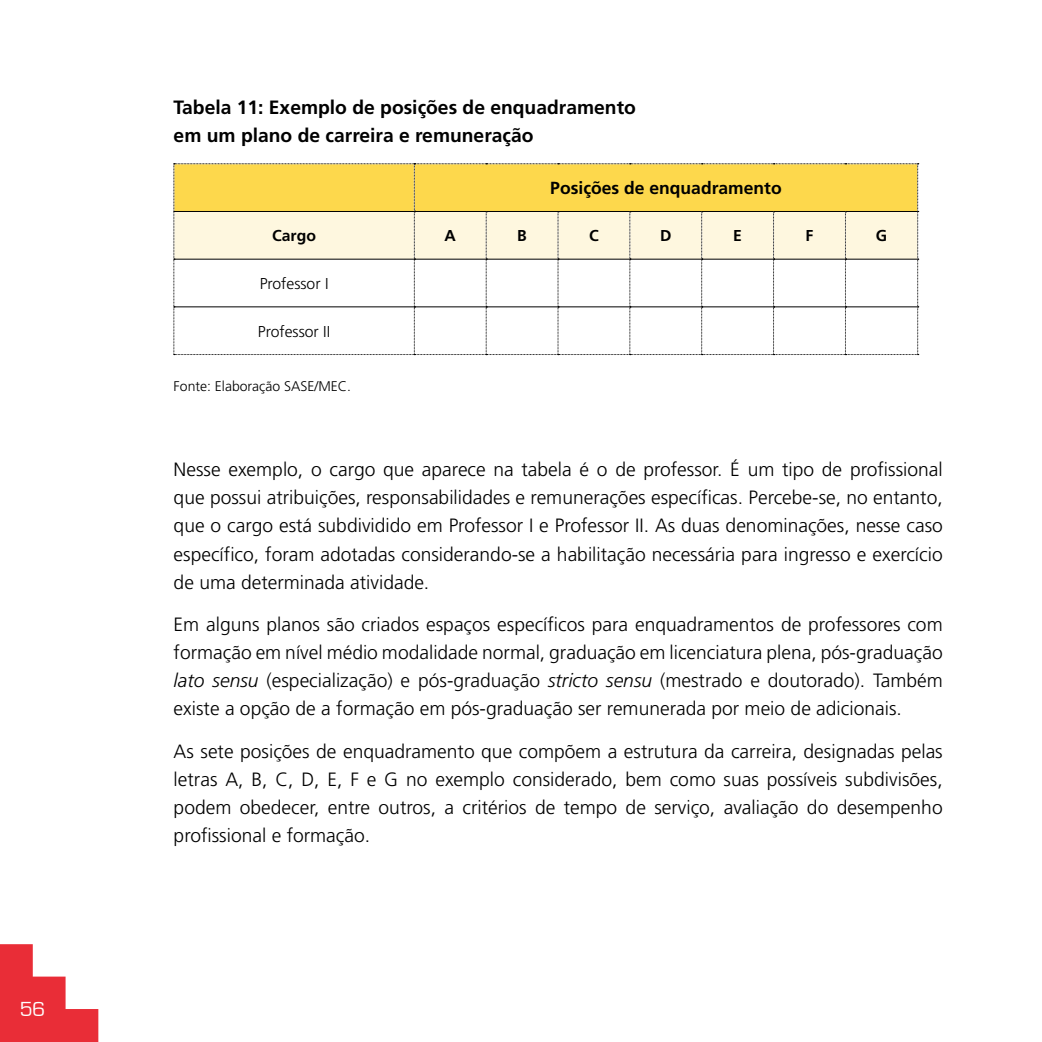
<style>
.page{position:relative;width:1042px;height:1042px;background:#fff}
.page>*{position:absolute;margin:0;border:0;box-sizing:border-box;transform-origin:0 0}
.t1{font:21px "Eurostile";color:#fff}
.t2{font:300 19.25px/28px "Frutiger";color:#000;text-align:justify}
.t3{font:700 19.25px/28px "Frutiger";color:#000}
.t4{font:700 17.5px "Frutiger";color:#000}
.t5{font:300 15.75px "Frutiger";color:#000}
.t6{font:700 15.75px "Frutiger";color:#000}
.t7{font:300 14px "Frutiger";color:#000}
.s1{font-style:italic}
</style>
<div class="page">
<svg style="left:0;top:944px;width:98px;height:98px"></svg>
<svg style="left:174px;top:163px;width:745px;height:192px"></svg>
<hr style="left:174px;top:211px;width:240px;height:1px;background:#000">
<hr style="left:414px;top:211px;width:72px;height:1px;background:#000">
<hr style="left:486px;top:211px;width:72px;height:1px;background:#000">
<hr style="left:558px;top:211px;width:72px;height:1px;background:#000">
<hr style="left:630px;top:211px;width:72px;height:1px;background:#000">
<hr style="left:702px;top:211px;width:71px;height:1px;background:#000">
<hr style="left:773px;top:211px;width:72px;height:1px;background:#000">
<hr style="left:845px;top:211px;width:72px;height:1px;background:#000">
<hr style="left:174px;top:259px;width:240px;height:1px;background:#000">
<hr style="left:414px;top:259px;width:72px;height:1px;background:#000">
<hr style="left:486px;top:259px;width:72px;height:1px;background:#000">
<hr style="left:558px;top:259px;width:72px;height:1px;background:#000">
<hr style="left:630px;top:259px;width:72px;height:1px;background:#000">
<hr style="left:702px;top:259px;width:71px;height:1px;background:#000">
<hr style="left:773px;top:259px;width:72px;height:1px;background:#000">
<hr style="left:845px;top:259px;width:72px;height:1px;background:#000">
<hr style="left:174px;top:306px;width:240px;height:1px;background:#000">
<hr style="left:414px;top:306px;width:72px;height:1px;background:#000">
<hr style="left:486px;top:306px;width:72px;height:1px;background:#000">
<hr style="left:558px;top:306px;width:72px;height:1px;background:#000">
<hr style="left:630px;top:306px;width:72px;height:1px;background:#000">
<hr style="left:702px;top:306px;width:71px;height:1px;background:#000">
<hr style="left:773px;top:306px;width:72px;height:1px;background:#000">
<hr style="left:845px;top:306px;width:72px;height:1px;background:#000">
<p class="t1" style="left:20px;top:997px;width:27px">56</p>
<p class="t3" style="left:174px;top:93px;width:464px">Tabela 11: Exemplo de posições de enquadramento em um plano de carreira e remuneração</p>
<p class="t4" style="left:550px;top:178px;width:233px">Posições de enquadramento</p>
<p class="t6" style="left:272px;top:226px;width:45px">Cargo</p>
<p class="t6" style="left:444px;top:226px;width:13px">A</p>
<p class="t6" style="left:517px;top:226px;width:11px">B</p>
<p class="t6" style="left:589px;top:226px;width:11px">C</p>
<p class="t6" style="left:660px;top:226px;width:13px">D</p>
<p class="t6" style="left:733px;top:226px;width:10px">E</p>
<p class="t6" style="left:805px;top:226px;width:9px">F</p>
<p class="t6" style="left:876px;top:226px;width:13px">G</p>
<p class="t5" style="left:260px;top:275px;width:70px">Professor I</p>
<p class="t5" style="left:258px;top:322px;width:74px">Professor II</p>
<p class="t7" style="left:174px;top:378px;width:179px">Fonte: Elaboração SASE/MEC.</p>
<p class="t2" style="left:174px;top:456px;width:771px">Nesse exemplo, o cargo que aparece na tabela é o de professor. É um tipo de profissional que possui atribuições, responsabilidades e remunerações específicas. Percebe-se, no entanto, que o cargo está subdividido em Professor I e Professor II. As duas denominações, nesse caso específico, foram adotadas considerando-se a habilitação necessária para ingresso e exercício de uma determinada atividade.</p>
<p class="t2" style="left:174px;top:611px;width:770px">Em alguns planos são criados espaços específicos para enquadramentos de professores com formação em nível médio modalidade normal, graduação em licenciatura plena, pós-graduação <span class="s1">lato sensu</span> (especialização) e pós-graduação <span class="s1">stricto sensu</span> (mestrado e doutorado). Também existe a opção de a formação em pós-graduação ser remunerada por meio de adicionais.</p>
<p class="t2" style="left:174px;top:738px;width:770px">As sete posições de enquadramento que compõem a estrutura da carreira, designadas pelas letras A, B, C, D, E, F e G no exemplo considerado, bem como suas possíveis subdivisões, podem obedecer, entre outros, a critérios de tempo de serviço, avaliação do desempenho profissional e formação.</p>
</div>
